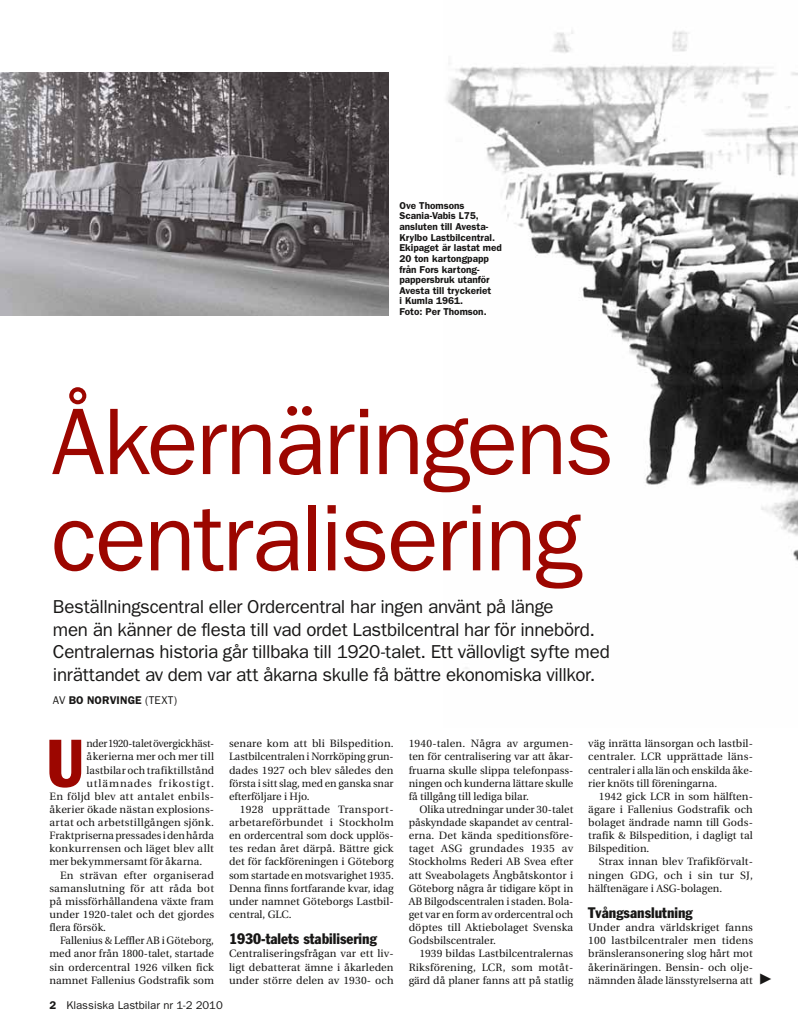
<style>
.page{position:relative;width:798px;height:1028px;background:#fff}
.page>*{position:absolute;margin:0;border:0;box-sizing:border-box;transform-origin:0 0}
.t1{font:95px/96.2px "Franklin Gothic";letter-spacing:-.025em;color:#9c0600}
.t2{font:condensed 65.88px "Franklin Gothic";color:#9c0600}
.t3{font:18.75px/22.5px "Franklin Gothic";letter-spacing:-.015em;color:#181716}
.t4{font:condensed 15px "Franklin Gothic";color:#181716}
.t5{font:11.25px "Franklin Gothic";color:#181716}
.t6{font:600 11.25px "Franklin Gothic";letter-spacing:.015em;color:#181716}
.t7{font:10.62px/13.1px "Utopia";letter-spacing:.005em;color:#181716;text-align:justify}
.t8{font:10.62px "Utopia";letter-spacing:.025em;color:#181716}
.t9{font:10.62px "Utopia";letter-spacing:-.025em;color:#181716;scale:.96 1}
.t10{font:10.62px "Utopia";letter-spacing:.07em;color:#181716}
.t11{font:600 10px/10.6px "Franklin Gothic";color:#181716}
.s1{font-weight:400}
.s2{font-weight:600}
</style>
<div class="page">
<img style="left:446px;top:31px;width:351px;height:638px">
<img style="left:0;top:73px;width:388px;height:242px">
<p class="t11" style="left:399px;top:200px;width:104px">Ove Thomsons<br>Scania-Vabis L75, ansluten till Avesta-<br>Krylbo Lastbilcentral. -Ekipaget är lastat med<br>20 ton kartongpapp från Fors kartong&shy;pappersbruk utanför<br>Avesta till tryckeriet<br>i Kumla 1961.<br>Foto: Per Thomson.</p>
<h1 class="t1" style="left:51px;top:391px;width:564px">Åkernäringens centralisering</h1>
<p class="t3" style="left:53px;top:595px;width:558px">Beställningscentral eller Ordercentral har ingen använt på länge<br>men än känner de flesta till vad ordet Lastbilcentral har för innebörd.<br>Centralernas historia går tillbaka till 1920-talet. Ett vällovligt syfte med inrättandet av dem var att åkarna skulle få bättre ekonomiska villkor.</p>
<p class="t6" style="left:53px;top:693px;width:126px"><span class="s1">Av</span> Bo Norvinge <span class="s1">(text)</span></p>
<h2 class="t2" style="left:46px;top:723px;width:39px">U</h2>
<p class="t9" style="left:87px;top:738px;width:134px">nder 1920-talet övergick häst-</p>
<p class="t7" style="left:87px;top:750px;width:129px">åkerierna mer och mer till</p>
<p class="t7" style="left:87px;top:763px;width:129px">lastbilar och trafiktillstånd</p>
<p class="t10" style="left:87px;top:777px;width:129px">utlämnades frikostigt.</p>
<p class="t8" style="left:49px;top:790px;width:166px">En följd blev att antalet enbils-</p>
<p class="t7" style="left:49px;top:803px;width:166px">åkerier ökade nästan explosions-</p>
<p class="t7" style="left:49px;top:816px;width:166px">artat och arbetstillgången sjönk.</p>
<p class="t7" style="left:49px;top:829px;width:166px">Fraktpriserna pressades i den hårda</p>
<p class="t7" style="left:49px;top:842px;width:166px">konkurrensen och läget blev allt</p>
<p class="t7" style="left:49px;top:855px;width:154px">mer bekymmersamt för åkarna.</p>
<p class="t7" style="left:60px;top:868px;width:155px">En strävan efter organiserad</p>
<p class="t7" style="left:49px;top:881px;width:166px">samanslutning för att råda bot</p>
<p class="t7" style="left:49px;top:895px;width:166px">på missförhållandena växte fram</p>
<p class="t7" style="left:49px;top:908px;width:166px">under 1920-talet och det gjordes</p>
<p class="t7" style="left:49px;top:921px;width:58px">flera försök.</p>
<p class="t7" style="left:60px;top:934px;width:155px">Fallenius &amp; Leffler AB i Göteborg,</p>
<p class="t7" style="left:49px;top:947px;width:166px">med anor från 1800-talet, startade</p>
<p class="t7" style="left:49px;top:960px;width:166px">sin ordercentral 1926 vilken fick</p>
<p class="t7" style="left:49px;top:973px;width:166px">namnet Fallenius Godstrafik som</p>
<p class="t7" style="left:229px;top:737px;width:166px">senare kom att bli Bilspedition.<br>Lastbilcentralen i Norrköping grun&shy;dades 1927 och blev således den första i sitt slag, med en ganska snar efterföljare i Hjo.</p>
<p class="t7" style="left:229px;top:803px;width:166px;text-align:left;text-indent:11px">1928 upprättade Transport&shy;arbetareförbundet i Stockholm en ordercentral som dock upplös&shy;tes redan året därpå. Bättre gick det för fackföreningen i Göteborg som startade en motsvarighet 1935.<br>Denna finns fortfarande kvar, idag under namnet Göteborgs Lastbil&shy;central, GLC.</p>
<h3 class="t4" style="left:229px;top:929px;width:149px">1930-talets stabilisering</h3>
<p class="t7" style="left:229px;top:947px;width:166px">Centraliseringsfrågan var ett liv&shy;ligt debatterat ämne i åkarleden under större delen av 1930- och</p>
<p class="t5" style="left:50px;top:998px;width:175px"><span class="s2">2</span> Klassiska Lastbilar nr 1-2 2010</p>
<p class="t7" style="left:408px;top:737px;width:166px">1940-talen. Några av argumen&shy;ten för centralisering var att åkar&shy;fruarna skulle slippa telefonpass&shy;ningen och kunderna lättare skulle få tillgång till lediga bilar.</p>
<p class="t7" style="left:408px;top:803px;width:166px;text-align:left;text-indent:11px">Olika utredningar under 30-talet påskyndade skapandet av central&shy;erna. Det kända speditionsföre&shy;taget ASG grundades 1935 av<br>Stockholms Rederi AB Svea efter att Sveabolagets Ångbåtskontor i<br>Göteborg några år tidigare köpt in<br>AB Bilgodscentralen i staden. Bola&shy;get var en form av ordercentral och döptes till Aktiebolaget Svenska<br>Godsbilscentraler.</p>
<p class="t7" style="left:408px;top:947px;width:166px;text-indent:11px">1939 bildas Lastbilcentralernas Riksförening, LCR, som motåt&shy;gärd då planer fanns att på statlig</p>
<p class="t7" style="left:588px;top:737px;width:166px;text-align:left">väg inrätta länsorgan och lastbil&shy;centraler. LCR upprättade läns&shy;centraler i alla län och enskilda åke&shy;rier knöts till föreningarna.</p>
<p class="t7" style="left:588px;top:790px;width:166px;text-indent:11px">1942 gick LCR in som hälften&shy;ägare i Fallenius Godstrafik och bolaget ändrade namn till Gods&shy;trafik &amp; Bilspedition, i dagligt tal Bilspedition.</p>
<p class="t7" style="left:588px;top:855px;width:166px;text-indent:11px">Strax innan blev Trafikförvalt&shy;ningen GDG, och i sin tur SJ, hälftenägare i ASG-bolagen.</p>
<h3 class="t4" style="left:588px;top:903px;width:106px">Tvångsanslutning</h3>
<p class="t7" style="left:588px;top:921px;width:166px">Under andra världskriget fanns 100 lastbilcentraler men tidens bränsleransonering slog hårt mot åkerinäringen. Bensin- och olje&shy;nämnden ålade länsstyrelserna att</p>
</div>
